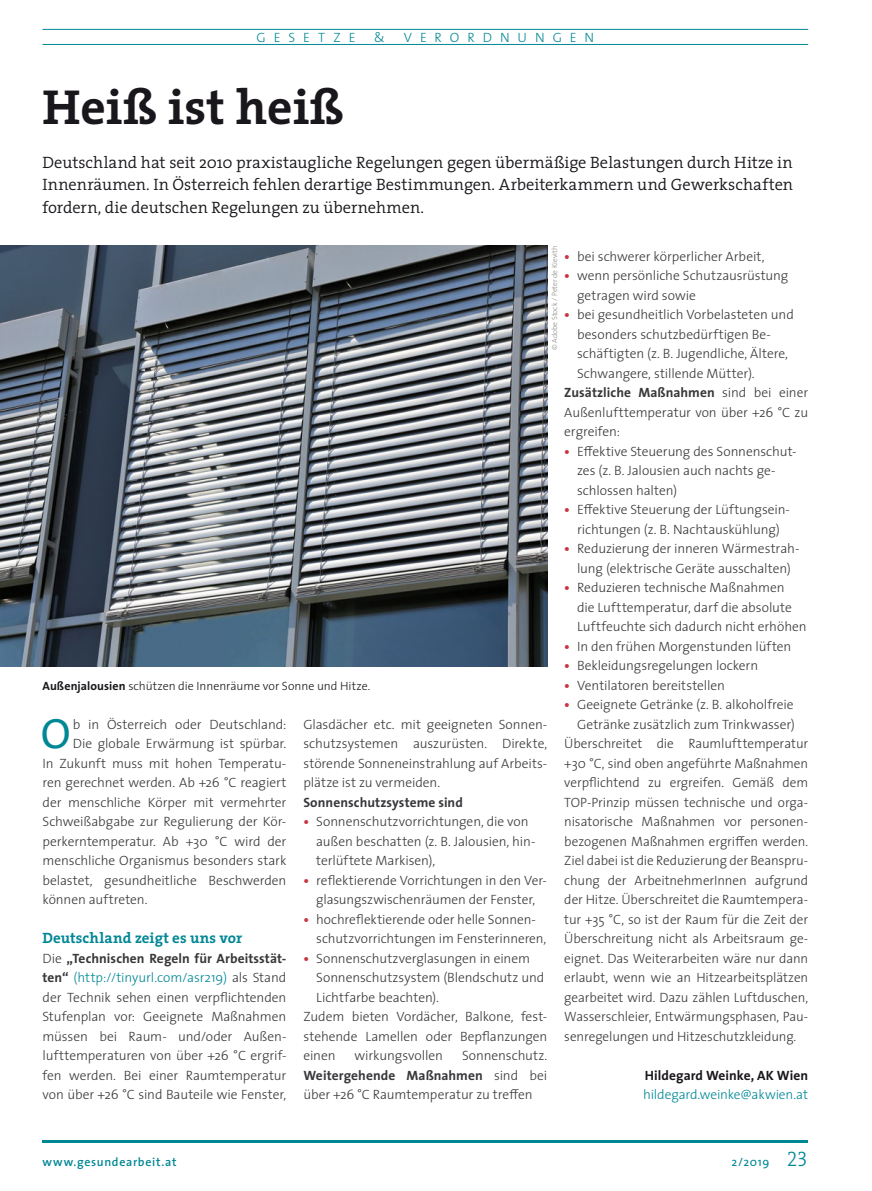
<style>
.page{position:relative;width:872px;height:1191px;background:#fff}
.page>*{position:absolute;margin:0;border:0;box-sizing:border-box;transform-origin:0 0}
.t1{font:700 49.5px "The Serif";color:#1a171c}
.t2{font:42.45px "The Serif";color:#008795}
.t3{font:300 16.5px/22.5px "The Serif";letter-spacing:-.005em;color:#1a171c;text-align:justify}
.t4{font:700 15px "The Serif";letter-spacing:.005em;color:#008795}
.t5{font:300 13.5px/19.5px "The Sans";letter-spacing:-.005em;color:#38373a}
.t6{font:700 13.5px "The Sans";letter-spacing:.005em;color:#38373a}
.t7{font:300 13.5px "The Sans";letter-spacing:-.015em;color:#008795}
.t8{font:700 13.5px "The Sans";letter-spacing:.005em;color:#1a171c}
.t9{font:300 13.5px "The Sans";letter-spacing:.59em;color:#008795}
.t10{font:300 13.5px "The Sans";letter-spacing:.585em;color:#008795}
.t11{font:300 13.5px "The Sans";letter-spacing:.01em;color:#008795}
.t12{font:300 12px "The Sans";color:#1a171c}
.t13{font:600 12px "The Sans";letter-spacing:.06em;color:#008795}
.t14{font:12px "The Sans";color:#008795}
.t15{font:300 7.5px "The Sans";color:#888785}
.s1{font-weight:700;color:#c73642}
.s2{font-weight:300}
.s3{font-weight:700}
.s4{color:#008795}
.s5{font-family:"The Serif Light Caps";font-size:21px}
</style>
<div class="page">
<hr style="left:43px;top:1140px;width:765px;height:2px;background:#008795">
<hr style="left:43px;top:29px;width:765px;height:1px;background:#008795">
<hr style="left:43px;top:44px;width:765px;height:1px;background:#008795">
<img style="left:0;top:246px;width:547px;height:420px">
<p class="t10" style="left:256px;top:26px;width:100px">GESETZE</p>
<p class="t11" style="left:374px;top:26px;width:12px">&amp;</p>
<p class="t9" style="left:404px;top:26px;width:192px">VERORDNUNGEN</p>
<h1 class="t1" style="left:43px;top:66px;width:303px">Heiß ist heiß</h1>
<p class="t3" style="left:43px;top:150px;width:752px">Deutschland hat seit 2010 praxistaugliche Regelungen gegen übermäßige Belastungen durch Hitze in Innenräumen. In Österreich fehlen derartige Bestimmungen. Arbeiterkammern und Gewerkschaften fordern, die deutschen Regelungen zu übernehmen.</p>
<p class="t15" style="left:548px;top:350px;width:106px;rotate:-90deg">© Adobe Stock / Peter de Kievith</p>
<p class="t5" style="left:564px;top:246px;width:202px"><span class="s1">•</span> bei schwerer körperlicher Arbeit,</p>
<p class="t5" style="left:577px;top:265px;width:213px;text-indent:-13px"><span class="s1">•</span> wenn persönliche Schutzausrüstung getragen wird sowie</p>
<p class="t5" style="left:564px;top:304px;width:231px"><span class="s1">•</span> bei gesundheitlich Vorbelasteten und</p>
<p class="t5" style="left:577px;top:324px;width:195px">besonders schutzbedürftigen Be-</p>
<p class="t5" style="left:577px;top:343px;width:212px">schäftigten (z. B. Jugendliche, Ältere,</p>
<p class="t5" style="left:577px;top:363px;width:179px">Schwangere, stillende Mütter).</p>
<p class="t6" style="left:564px;top:381px;width:245px">Zusätzliche Maßnahmen <span class="s2">sind bei einer</span></p>
<p class="t5" style="left:564px;top:402px;width:245px">Außenlufttemperatur von über +26 °C zu</p>
<p class="t5" style="left:564px;top:421px;width:57px">ergreifen:</p>
<p class="t5" style="left:577px;top:441px;width:221px;text-indent:-13px"><span class="s1">•</span> Effektive Steuerung des Sonnenschut&shy;zes (z. B. Jalousien auch nachts ge&shy;schlossen halten)</p>
<p class="t5" style="left:564px;top:499px;width:227px;text-align:center"><span class="s1">•</span> Effektive Steuerung der Lüftungsein&shy;richtungen (z. B. Nachtauskühlung)</p>
<p class="t5" style="left:564px;top:538px;width:237px;text-align:center"><span class="s1">•</span> Reduzierung der inneren Wärmestrah&shy;lung (elektrische Geräte ausschalten)</p>
<p class="t5" style="left:577px;top:577px;width:231px;text-indent:-13px"><span class="s1">•</span> Reduzieren technische Maßnahmen<br>die Lufttemperatur, darf die absolute<br>Luftfeuchte sich dadurch nicht erhöhen</p>
<p class="t5" style="left:564px;top:636px;width:228px"><span class="s1">•</span> In den frühen Morgenstunden lüften</p>
<p class="t5" style="left:564px;top:655px;width:195px"><span class="s1">•</span> Bekleidungsregelungen lockern</p>
<p class="t5" style="left:564px;top:675px;width:162px"><span class="s1">•</span> Ventilatoren bereitstellen</p>
<p class="t5" style="left:564px;top:694px;width:231px"><span class="s1">•</span> Geeignete Getränke (z. B. alkoholfreie</p>
<p class="t5" style="left:577px;top:714px;width:219px">Getränke zusätzlich zum Trinkwasser)</p>
<p class="t5" style="left:564px;top:733px;width:245px">Überschreitet die Raumlufttemperatur</p>
<p class="t5" style="left:564px;top:753px;width:245px">+30 °C, sind oben angeführte Maßnahmen</p>
<p class="t5" style="left:564px;top:772px;width:245px">verpflichtend zu ergreifen. Gemäß dem</p>
<p class="t5" style="left:564px;top:792px;width:245px">TOP-Prinzip müssen technische und orga-</p>
<p class="t5" style="left:564px;top:811px;width:245px">nisatorische Maßnahmen vor personen-</p>
<p class="t5" style="left:564px;top:831px;width:245px">bezogenen Maßnahmen ergriffen werden.</p>
<p class="t5" style="left:564px;top:850px;width:245px">Ziel dabei ist die Reduzierung der Beanspru-</p>
<p class="t5" style="left:564px;top:870px;width:245px">chung der ArbeitnehmerInnen aufgrund</p>
<p class="t5" style="left:564px;top:889px;width:245px">der Hitze. Überschreitet die Raumtempera-</p>
<p class="t5" style="left:564px;top:909px;width:245px">tur +35 °C, so ist der Raum für die Zeit der</p>
<p class="t5" style="left:564px;top:928px;width:245px">Überschreitung nicht als Arbeitsraum ge-</p>
<p class="t5" style="left:564px;top:948px;width:245px">eignet. Das Weiterarbeiten wäre nur dann</p>
<p class="t5" style="left:564px;top:967px;width:245px">erlaubt, wenn wie an Hitzearbeitsplätzen</p>
<p class="t5" style="left:564px;top:987px;width:245px">gearbeitet wird. Dazu zählen Luftduschen,</p>
<p class="t5" style="left:564px;top:1006px;width:245px">Wasserschleier, Entwärmungsphasen, Pau-</p>
<p class="t5" style="left:564px;top:1026px;width:233px">senregelungen und Hitzeschutzkleidung.</p>
<p class="t8" style="left:645px;top:1064px;width:165px">Hildegard Weinke, AK Wien</p>
<p class="t7" style="left:643px;top:1083px;width:166px">hildegard.weinke@akwien.at</p>
<p class="t12" style="left:43px;top:676px;width:329px"><span class="s3">Außenjalousien</span> schützen die Innenräume vor Sonne und Hitze.</p>
<h2 class="t2" style="left:41px;top:698px;width:31px">O</h2>
<p class="t5" style="left:73px;top:714px;width:215px">b in Österreich oder Deutschland:</p>
<p class="t5" style="left:303px;top:714px;width:245px;text-align:justify">Glasdächer etc. mit geeigneten Sonnen&shy;schutzsystemen auszurüsten. Direkte, störende Sonneneinstrahlung auf Arbeits&shy;plätze ist zu vermeiden.</p>
<p class="t6" style="left:303px;top:791px;width:161px">Sonnenschutzsysteme sind</p>
<p class="t5" style="left:316px;top:811px;width:221px;text-indent:-13px"><span class="s1">•</span> Sonnenschutzvorrichtungen, die von außen beschatten (z. B. Jalousien, hin&shy;terlüftete Markisen),</p>
<p class="t5" style="left:303px;top:870px;width:245px;text-align:center"><span class="s1">•</span> reflektierende Vorrichtungen in den Ver&shy;glasungszwischenräumen der Fenster,</p>
<p class="t5" style="left:316px;top:909px;width:232px;text-indent:-13px"><span class="s1">•</span> hochreflektierende oder helle Sonnen&shy;schutzvorrichtungen im Fensterinneren,</p>
<p class="t5" style="left:303px;top:948px;width:228px"><span class="s1">•</span> Sonnenschutzverglasungen in einem</p>
<p class="t5" style="left:316px;top:967px;width:230px">Sonnenschutzsystem (Blendschutz und</p>
<p class="t5" style="left:316px;top:987px;width:124px">Lichtfarbe beachten).</p>
<p class="t5" style="left:303px;top:1006px;width:245px">Zudem bieten Vordächer, Balkone, fest-</p>
<p class="t5" style="left:303px;top:1026px;width:245px">stehende Lamellen oder Bepflanzungen</p>
<p class="t5" style="left:303px;top:1045px;width:34px">einen</p>
<p class="t5" style="left:354px;top:1045px;width:90px">wirkungsvollen</p>
<p class="t5" style="left:73px;top:733px;width:215px">Die globale Erwärmung ist spürbar.</p>
<p class="t5" style="left:43px;top:753px;width:245px">In Zukunft muss mit hohen Temperatu-</p>
<p class="t5" style="left:43px;top:772px;width:245px">ren gerechnet werden. Ab +26 °C reagiert</p>
<p class="t5" style="left:43px;top:792px;width:245px">der menschliche Körper mit vermehrter</p>
<p class="t5" style="left:43px;top:811px;width:245px">Schweißabgabe zur Regulierung der Kör-</p>
<p class="t5" style="left:43px;top:831px;width:245px">perkerntemperatur. Ab +30 °C wird der</p>
<p class="t5" style="left:43px;top:850px;width:245px">menschliche Organismus besonders stark</p>
<p class="t5" style="left:43px;top:870px;width:245px">belastet, gesundheitliche Beschwerden</p>
<p class="t5" style="left:43px;top:889px;width:106px">können auftreten.</p>
<p class="t4" style="left:43px;top:925px;width:201px">Deutschland zeigt es uns vor</p>
<p class="t5" style="left:43px;top:948px;width:245px;text-align:justify">Die <span class="s3">„Technischen Regeln für Arbeitsstät&shy;ten“</span> <span class="s4">(http://tinyurl.com/asr219)</span> als Stand der Technik sehen einen verpflichtenden Stufenplan vor: Geeignete Maßnahmen müssen bei Raum- und/oder Außen&shy;lufttemperaturen von über +26 °C ergrif&shy;fen werden. Bei einer Raumtemperatur von über +26 °C sind Bauteile wie Fenster,</p>
<p class="t5" style="left:303px;top:1045px;width:245px;text-align:justify;text-indent:159px">Sonnenschutz.<br><span class="s3">Weitergehende Maßnahmen</span> sind bei über +26 °C Raumtemperatur zu treffen</p>
<p class="t13" style="left:43px;top:1151px;width:136px">www.gesundearbeit.at</p>
<p class="t14" style="left:731px;top:1151px;width:78px">2/2019 <span class="s5">23</span></p>
</div>
